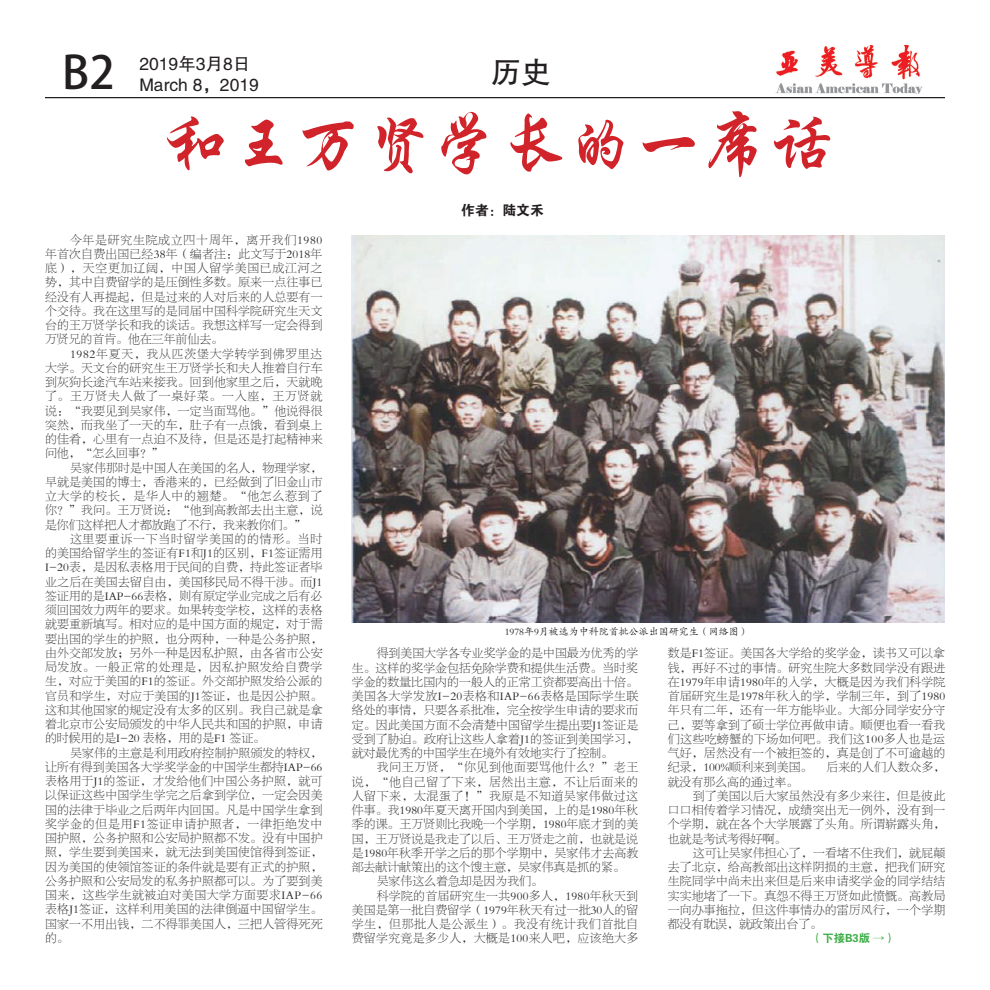
<style>
.page{position:relative;width:990px;height:990px;background:#fff}
.page>*{position:absolute;margin:0;border:0;box-sizing:border-box;transform-origin:0 0}
.t1{font:67.5px "FZXKJW GB1 0";color:#d1232a}
.t2{font:45px "Adobe Heiti Std";color:#231f20}
.t3{font:30px "FZHTJW GB1 0";color:#231f20}
.t4{font:17.5px/21px "FZHTFW GB1 0";color:#231f20}
.t5{font:13.75px "FZDHTJW GB1 0";color:#231f20}
.t6{font:11.88px/14.2px "FZBSJW GB1 0";letter-spacing:.015em;color:#231f20;text-align:justify}
.t7{font:11.88px "FZBSJW GB1 0";letter-spacing:.05em;color:#231f20}
.t8{font:11.25px "FZDHTJW GB1 0";color:#40ae49}
.t9{font:10px "FZKTJW GB1 0";color:#231f20}
</style>
<div class="page">
<hr style="left:45px;top:97px;width:900px;height:1px;background:#231f20">
<img style="left:775px;top:45px;width:148px;height:49px">
<img style="left:352px;top:236px;width:593px;height:386px">
<h2 class="t2" style="left:62px;top:46px;width:54px">B2</h2>
<h3 class="t4" style="left:139px;top:54px;width:121px">2019年3月8日<br>March 8，2019</h3>
<h3 class="t3" style="left:491px;top:56px;width:61px">历史</h3>
<h1 class="t1" style="left:162px;top:108px;width:676px">和王万贤学长的一席话</h1>
<p class="t6" style="left:45px;top:233px;width:279px;text-indent:25px">今年是研究生院成立四十周年，离开我们1980年首次自费出国已经38年（编者注：此文写于2018年底），天空更加辽阔，中国人留学美国已成江河之势，其中自费留学的是压倒性多数。原来一点往事已经没有人再提起，但是过来的人对后来的人总要有一个交待。我在这里写的是同届中国科学院研究生天文台的王万贤学长和我的谈话。我想这样写一定会得到万贤兄的首肯。他在三年前仙去。</p>
<p class="t6" style="left:45px;top:347px;width:279px;text-indent:25px">1982年夏天，我从匹茨堡大学转学到佛罗里达大学。天文台的研究生王万贤学长和夫人推着自行车到灰狗长途汽车站来接我。回到他家里之后，天就晚了。王万贤夫人做了一桌好菜。一入座，王万贤就说：“我要见到吴家伟，一定当面骂他。”他说得很突然，而我坐了一天的车，肚子有一点饿，看到桌上的佳肴，心里有一点迫不及待，但是还是打起精神来问他，“怎么回事？”</p>
<p class="t6" style="left:45px;top:461px;width:279px;text-indent:25px">吴家伟那时是中国人在美国的名人，物理学家，早就是美国的博士，香港来的，已经做到了旧金山市立大学的校长，是华人中的翘楚。“他怎么惹到了你？”我问。王万贤说：“他到高教部去出主意，说是你们这样把人才都放跑了不行，我来教你们。”</p>
<p class="t6" style="left:45px;top:532px;width:279px;text-indent:25px">这里要重诉一下当时留学美国的的情形。当时的美国给留学生的签证有F1和J1的区别，F1签证需用I-20表，是因私表格用于民间的自费，持此签证者毕业之后在美国去留自由，美国移民局不得干涉。而J1签证用的是IAP-66表格，则有原定学业完成之后有必须回国效力两年的要求。如果转变学校，这样的表格就要重新填写。相对应的是中国方面的规定，对于需要出国的学生的护照，也分两种，一种是公务护照，由外交部发放；另外一种是因私护照，由各省市公安局发放。一般正常的处理是，因私护照发给自费学生，对应于美国的F1的签证。外交部护照发给公派的官员和学生，对应于美国的J1签证，也是因公护照。这和其他国家的规定没有太多的区别。我自己就是拿着北京市公安局颁发的中华人民共和国的护照，申请的时候用的是I-20 表格，用的是F1 签证。</p>
<p class="t6" style="left:45px;top:746px;width:279px;text-indent:25px">吴家伟的主意是利用政府控制护照颁发的特权，让所有得到美国各大学奖学金的中国学生都持IAP-66表格用于J1的签证，才发给他们中国公务护照，就可以保证这些中国学生学完之后拿到学位，一定会因美国的法律于毕业之后两年内回国。凡是中国学生拿到奖学金的但是用F1签证申请护照者，一律拒绝发中国护照，公务护照和公安局护照都不发。没有中国护照，学生要到美国来，就无法到美国使馆得到签证，因为美国的使领馆签证的条件就是要有正式的护照，公务护照和公安局发的私务护照都可以。为了要到美国来，这些学生就被迫对美国大学方面要求IAP-66表格J1签证，这样利用美国的法律倒逼中国留学生。国家一不用出钱，二不得罪美国人，三把人管得死死的。</p>
<p class="t5" style="left:461px;top:203px;width:84px">作者：陆文禾</p>
<p class="t9" style="left:505px;top:626px;width:246px">1978年9月被选为中科院首批公派出国研究生（网络图）</p>
<p class="t6" style="left:352px;top:647px;width:288px;text-indent:25px">得到美国大学各专业奖学金的是中国最为优秀的学生。这样的奖学金包括免除学费和提供生活费。当时奖学金的数量比国内的一般人的正常工资都要高出十倍。美国各大学发放I-20表格和IAP-66表格是国际学生联络处的事情，只要各系批准，完全按学生申请的要求而定。因此美国方面不会清楚中国留学生提出要J1签证是受到了胁迫。政府让这些人拿着J1的签证到美国学习，就对最优秀的中国学生在境外有效地实行了控制。</p>
<p class="t7" style="left:377px;top:761px;width:263px">我问王万贤，“你见到他面要骂他什么？”老王</p>
<p class="t7" style="left:352px;top:775px;width:288px">说，“他自己留了下来，居然出主意，不让后面来的</p>
<p class="t7" style="left:352px;top:790px;width:288px">人留下来，太混蛋了！”我原是不知道吴家伟做过这</p>
<p class="t6" style="left:352px;top:803px;width:288px">件事。我1980年夏天离开国内到美国，上的是1980年秋</p>
<p class="t6" style="left:352px;top:818px;width:288px">季的课。王万贤则比我晚一个学期，1980年底才到的美</p>
<p class="t6" style="left:352px;top:832px;width:288px">国，王万贤说是我走了以后、王万贤走之前，也就是说</p>
<p class="t6" style="left:352px;top:846px;width:288px">是1980年秋季开学之后的那个学期中，吴家伟才去高教</p>
<p class="t6" style="left:352px;top:860px;width:275px">部去献计献策出的这个馊主意，吴家伟真是抓的紧。</p>
<p class="t6" style="left:377px;top:875px;width:168px">吴家伟这么着急却是因为我们。</p>
<p class="t6" style="left:377px;top:889px;width:263px">科学院的首届研究生一共900多人，1980年秋天到</p>
<p class="t6" style="left:352px;top:903px;width:288px">美国是第一批自费留学（1979年秋天有过一批30人的留</p>
<p class="t7" style="left:352px;top:918px;width:288px">学生，但那批人是公派生）。我没有统计我们首批自</p>
<p class="t6" style="left:352px;top:932px;width:288px">费留学究竟是多少人，大概是100来人吧，应该绝大多</p>
<p class="t6" style="left:668px;top:647px;width:279px">数是F1签证。美国各大学给的奖学金，读书又可以拿钱，再好不过的事情。研究生院大多数同学没有跟进在1979年申请1980年的入学，大概是因为我们科学院首届研究生是1978年秋入的学，学制三年，到了1980年只有二年，还有一年方能毕业。大部分同学安分守己，要等拿到了硕士学位再做申请。顺便也看一看我们这些吃螃蟹的下场如何吧。我们这100多人也是运气好，居然没有一个被拒签的，真是创了不可逾越的纪录，100%顺利来到美国。 后来的人们人数众多，就没有那么高的通过率。</p>
<p class="t6" style="left:668px;top:789px;width:279px;text-indent:25px">到了美国以后大家虽然没有多少来往，但是彼此口口相传着学习情况，成绩突出无一例外，没有到一个学期，就在各个大学展露了头角。所谓崭露头角，也就是考试考得好啊。</p>
<p class="t6" style="left:668px;top:846px;width:279px;text-indent:25px">这可让吴家伟担心了，一看堵不住我们，就屁颠去了北京，给高教部出这样阴损的主意，把我们研究生院同学中尚未出来但是后来申请奖学金的同学结结实实地堵了一下。真怨不得王万贤如此愤慨。高教局一向办事拖拉，但这件事情办的雷厉风行，一个学期都没有耽误，就政策出台了。</p>
<p class="t8" style="left:811px;top:932px;width:86px">（下接B3版 →）</p>
</div>
